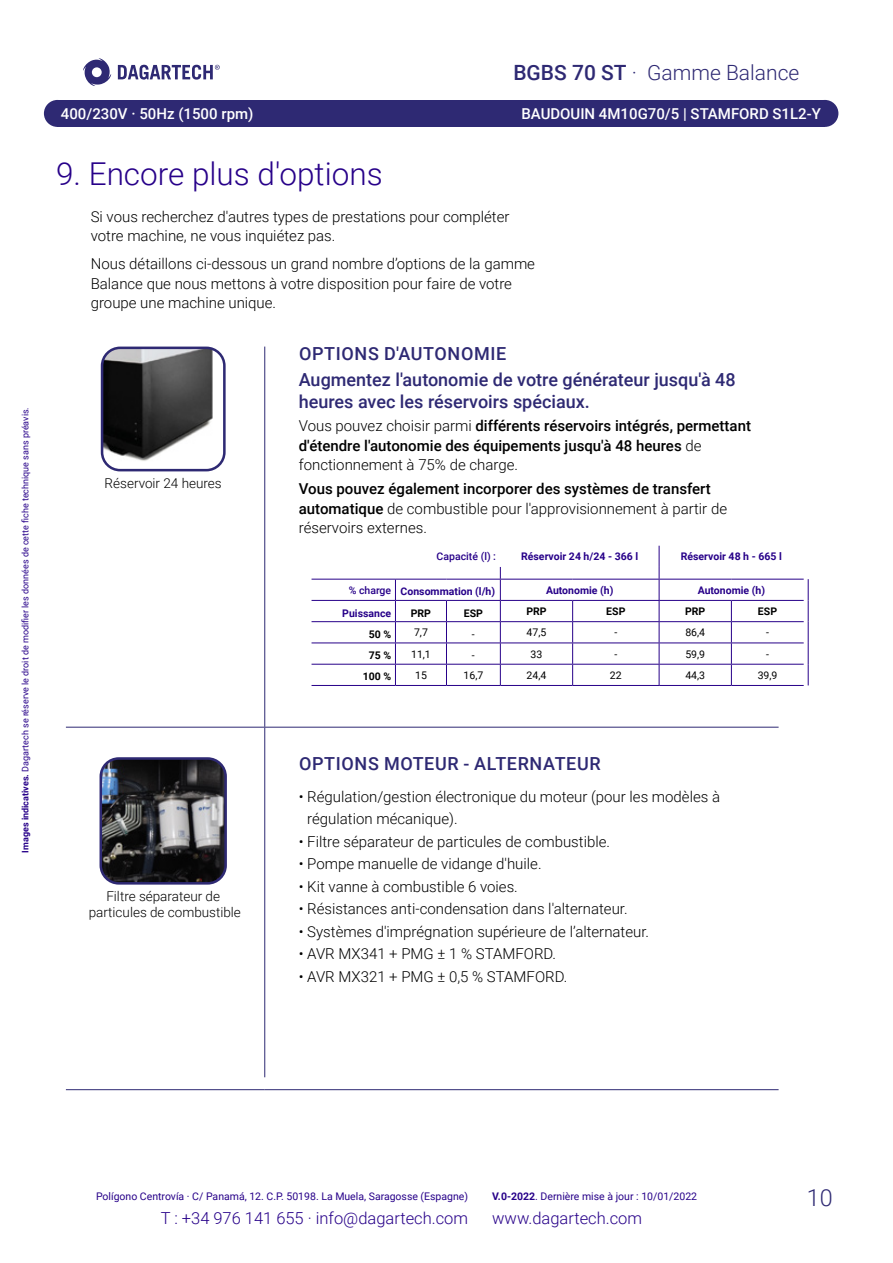
<style>
.page{position:relative;width:893px;height:1263px;background:#fff}
.page>*{position:absolute;margin:0;border:0;box-sizing:border-box;transform-origin:0 0}
.t1{font:300 31.5px "Roboto";color:#270089}
.t2{font:300 23.4px "Roboto";color:#2e2973}
.t3{font:300 21px "Roboto";color:#2e2973}
.t4{font:500 21px "Roboto";color:#2e2973}
.t5{font:500 18px/25.8px "Roboto";color:#2e2973}
.t6{font:500 18px "Roboto";letter-spacing:.035em;color:#2e2973}
.t7{font:300 16.5px "Roboto";color:#270089}
.t8{font:300 15px/19.5px "Roboto";color:#000}
.t9{font:500 15px/19.5px "Roboto";color:#000}
.t10{font:500 15px "Roboto";color:#fff}
.t11{font:300 13.5px/16.2px "Roboto";color:#000;text-align:center}
.t12{font:10.5px "Roboto";color:#270089}
.t13{font:700 10.5px "Roboto";color:#270089}
.t14{font:10.5px "Roboto";color:#000}
.t15{font:700 10.5px "Roboto";color:#000}
.t16{font:500 10.5px "Roboto";color:#270089}
.t17{font:9px "Roboto";color:#270089}
.s1{font-weight:700}
.s2{font-weight:300}
.s3{font-weight:500}
</style>
<div class="page">
<div style="left:57px;top:100px;width:768px;height:27px;background:#2e2973"></div>
<div style="left:44px;top:100px;width:27px;height:27px;background:#2e2973;border-radius:50%"></div>
<div style="left:811px;top:100px;width:27px;height:27px;background:#2e2973;border-radius:50%"></div>
<svg style="left:83px;top:58px;width:28px;height:28px"></svg>
<svg style="left:118px;top:65px;width:102px;height:15px"></svg>
<hr style="left:264px;top:347px;width:1px;height:380px;background:#2e2973">
<hr style="left:66px;top:1089px;width:199px;height:1px;background:#2e2973">
<hr style="left:265px;top:1089px;width:514px;height:1px;background:#2e2973">
<hr style="left:264px;top:727px;width:1px;height:350px;background:#2e2973">
<hr style="left:66px;top:727px;width:199px;height:1px;background:#2e2973">
<hr style="left:265px;top:727px;width:514px;height:1px;background:#2e2973">
<img style="left:102px;top:349px;width:120px;height:121px">
<div style="left:101px;top:347px;width:125px;height:124px;border:3px solid #2e2973;border-radius:18px"></div>
<hr style="left:312px;top:579px;width:83px;height:1px;background:#270089">
<hr style="left:395px;top:579px;width:51px;height:1px;background:#270089">
<hr style="left:446px;top:579px;width:54px;height:1px;background:#270089">
<hr style="left:500px;top:579px;width:73px;height:1px;background:#270089">
<hr style="left:573px;top:579px;width:86px;height:1px;background:#270089">
<hr style="left:659px;top:579px;width:72px;height:1px;background:#270089">
<hr style="left:731px;top:579px;width:73px;height:1px;background:#270089">
<hr style="left:312px;top:600px;width:83px;height:1px;background:#270089">
<hr style="left:395px;top:600px;width:51px;height:1px;background:#270089">
<hr style="left:446px;top:600px;width:54px;height:1px;background:#270089">
<hr style="left:500px;top:600px;width:73px;height:1px;background:#270089">
<hr style="left:573px;top:600px;width:86px;height:1px;background:#270089">
<hr style="left:659px;top:600px;width:72px;height:1px;background:#270089">
<hr style="left:731px;top:600px;width:73px;height:1px;background:#270089">
<hr style="left:312px;top:621px;width:83px;height:1px;background:#270089">
<hr style="left:395px;top:621px;width:51px;height:1px;background:#270089">
<hr style="left:446px;top:621px;width:54px;height:1px;background:#270089">
<hr style="left:500px;top:621px;width:73px;height:1px;background:#270089">
<hr style="left:573px;top:621px;width:86px;height:1px;background:#270089">
<hr style="left:659px;top:621px;width:72px;height:1px;background:#270089">
<hr style="left:731px;top:621px;width:73px;height:1px;background:#270089">
<hr style="left:312px;top:642px;width:83px;height:1px;background:#270089">
<hr style="left:395px;top:642px;width:51px;height:1px;background:#270089">
<hr style="left:446px;top:642px;width:54px;height:1px;background:#270089">
<hr style="left:500px;top:642px;width:73px;height:1px;background:#270089">
<hr style="left:573px;top:642px;width:86px;height:1px;background:#270089">
<hr style="left:659px;top:642px;width:72px;height:1px;background:#270089">
<hr style="left:731px;top:642px;width:73px;height:1px;background:#270089">
<hr style="left:312px;top:664px;width:83px;height:1px;background:#270089">
<hr style="left:395px;top:664px;width:51px;height:1px;background:#270089">
<svg style="left:395px;top:579px;width:1px;height:106px"></svg>
<hr style="left:446px;top:664px;width:54px;height:1px;background:#270089">
<svg style="left:446px;top:601px;width:1px;height:84px"></svg>
<hr style="left:500px;top:664px;width:73px;height:1px;background:#270089">
<hr style="left:573px;top:664px;width:86px;height:1px;background:#270089">
<svg style="left:572px;top:601px;width:1px;height:84px"></svg>
<hr style="left:659px;top:664px;width:72px;height:1px;background:#270089">
<hr style="left:731px;top:664px;width:73px;height:1px;background:#270089">
<svg style="left:731px;top:601px;width:1px;height:84px"></svg>
<svg style="left:808px;top:579px;width:1px;height:106px"></svg>
<hr style="left:312px;top:685px;width:83px;height:1px;background:#270089">
<hr style="left:395px;top:685px;width:51px;height:1px;background:#270089">
<hr style="left:446px;top:685px;width:54px;height:1px;background:#270089">
<hr style="left:500px;top:685px;width:73px;height:1px;background:#270089">
<hr style="left:573px;top:685px;width:86px;height:1px;background:#270089">
<hr style="left:659px;top:685px;width:72px;height:1px;background:#270089">
<hr style="left:731px;top:685px;width:73px;height:1px;background:#270089">
<svg style="left:500px;top:567px;width:1px;height:118px"></svg>
<svg style="left:659px;top:546px;width:1px;height:139px"></svg>
<img style="left:101px;top:761px;width:122px;height:120px">
<div style="left:100px;top:757px;width:127px;height:128px;border:3px solid #2e2973;border-radius:18px"></div>
<p class="t17" style="left:19px;top:852px;width:447px;rotate:-90deg"><span class="s1">Images indicatives.</span> Dagartech se réserve le droit de modifier les données de cette fiche technique sans préavis.</p>
<h3 class="t4" style="left:513px;top:58px;width:125px">BGBS 70 ST <span class="s2">·</span></h3>
<h3 class="t3" style="left:647px;top:57px;width:154px">Gamme Balance</h3>
<p class="t10" style="left:61px;top:103px;width:194px">400/230V · 50Hz (1500 rpm)</p>
<p class="t10" style="left:521px;top:104px;width:301px">BAUDOUIN 4M10G70/5 | STAMFORD S1L2-Y</p>
<h1 class="t1" style="left:56px;top:152px;width:328px">9. Encore plus d'options</h1>
<p class="t8" style="left:91px;top:206px;width:420px">Si vous recherchez d'autres types de prestations pour compléter votre machine, ne vous inquiétez pas.</p>
<p class="t8" style="left:91px;top:254px;width:446px">Nous détaillons ci-dessous un grand nombre d’options de la gamme<br>Balance que nous mettons à votre disposition pour faire de votre groupe une machine unique.</p>
<p class="t11" style="left:105px;top:474px;width:119px">Réservoir 24 heures</p>
<p class="t11" style="left:89px;top:887px;width:154px">Filtre séparateur de particules de combustible</p>
<p class="t5" style="left:299px;top:340px;width:438px">OPTIONS D'AUTONOMIE<br>Augmentez l'autonomie de votre générateur jusqu'à 48</p>
<p class="t5" style="left:299px;top:388px;width:293px">heures avec les réservoirs spéciaux.</p>
<p class="t9" style="left:299px;top:416px;width:454px"><span class="s2">Vous pouvez choisir parmi</span> différents réservoirs intégrés, permettant d'étendre l'autonomie des équipements jusqu'à 48 heures <span class="s2">de fonctionnement à 75% de charge.</span></p>
<p class="t8" style="left:299px;top:478px;width:430px"><span class="s3">Vous pouvez également incorporer des systèmes de transfert automatique</span> de combustible pour l'approvisionnement à partir de réservoirs externes.</p>
<p class="t16" style="left:437px;top:549px;width:61px">Capacité (l) :</p>
<p class="t13" style="left:521px;top:549px;width:119px">Réservoir 24 h/24 - 366 l</p>
<p class="t13" style="left:681px;top:549px;width:103px">Réservoir 48 h - 665 l</p>
<p class="t13" style="left:349px;top:584px;width:148px"><span class="s3">% charge</span> Consommation (l/h)</p>
<p class="t13" style="left:546px;top:583px;width:69px">Autonomie (h)</p>
<p class="t13" style="left:698px;top:583px;width:69px">Autonomie (h)</p>
<p class="t13" style="left:342px;top:605px;width:50px">Puissance</p>
<p class="t15" style="left:411px;top:605px;width:22px">PRP</p>
<p class="t15" style="left:464px;top:605px;width:21px">ESP</p>
<p class="t15" style="left:526px;top:604px;width:22px">PRP</p>
<p class="t15" style="left:606px;top:604px;width:21px">ESP</p>
<p class="t15" style="left:685px;top:604px;width:22px">PRP</p>
<p class="t15" style="left:758px;top:604px;width:21px">ESP</p>
<p class="t15" style="left:369px;top:627px;width:24px">50 %</p>
<p class="t14" style="left:414px;top:625px;width:15px">7,7</p>
<p class="t14" style="left:472px;top:627px;width:4px">-</p>
<p class="t14" style="left:527px;top:625px;width:21px">47,5</p>
<p class="t14" style="left:614px;top:625px;width:4px">-</p>
<p class="t14" style="left:685px;top:625px;width:21px">86,4</p>
<p class="t14" style="left:766px;top:625px;width:4px">-</p>
<p class="t15" style="left:369px;top:648px;width:24px">75 %</p>
<p class="t14" style="left:411px;top:646px;width:21px">11,1</p>
<p class="t14" style="left:472px;top:648px;width:4px">-</p>
<p class="t14" style="left:531px;top:646px;width:13px">33</p>
<p class="t14" style="left:614px;top:646px;width:4px">-</p>
<p class="t14" style="left:685px;top:646px;width:21px">59,9</p>
<p class="t14" style="left:766px;top:646px;width:4px">-</p>
<p class="t15" style="left:363px;top:669px;width:30px">100 %</p>
<p class="t14" style="left:415px;top:668px;width:13px">15</p>
<p class="t14" style="left:464px;top:668px;width:21px">16,7</p>
<p class="t14" style="left:527px;top:668px;width:21px">24,4</p>
<p class="t14" style="left:610px;top:668px;width:13px">22</p>
<p class="t14" style="left:685px;top:668px;width:21px">44,3</p>
<p class="t14" style="left:758px;top:668px;width:21px">39,9</p>
<p class="t6" style="left:299px;top:751px;width:303px">OPTIONS MOTEUR - ALTERNATEUR</p>
<p class="t8" style="left:307px;top:785px;width:414px;line-height:22.5px;text-indent:-9px">• Régulation/gestion électronique du moteur (pour les modèles à régulation mécanique).</p>
<p class="t8" style="left:299px;top:831px;width:313px">• Filtre séparateur de particules de combustible.</p>
<p class="t8" style="left:299px;top:854px;width:244px">• Pompe manuelle de vidange d'huile.</p>
<p class="t8" style="left:299px;top:876px;width:221px">• Kit vanne à combustible 6 voies.</p>
<p class="t8" style="left:299px;top:899px;width:330px">• Résistances anti-condensation dans l'alternateur.</p>
<p class="t8" style="left:299px;top:921px;width:352px">• Systèmes d'imprégnation supérieure de l’alternateur.</p>
<p class="t8" style="left:299px;top:944px;width:259px">• AVR MX341 + PMG ± 1 % STAMFORD.</p>
<p class="t8" style="left:299px;top:966px;width:270px">• AVR MX321 + PMG ± 0,5 % STAMFORD.</p>
<p class="t12" style="left:96px;top:1189px;width:374px">Polígono Centrovía · C/ Panamá, 12. C.P. 50198. La Muela, Saragosse (Espagne)</p>
<p class="t7" style="left:161px;top:1206px;width:309px">T : +34 976 141 655 · info@dagartech.com</p>
<p class="t7" style="left:492px;top:1206px;width:151px">www.dagartech.com</p>
<p class="t12" style="left:492px;top:1189px;width:206px"><span class="s1">V.0-2022</span>. Dernière mise à jour : 10/01/2022</p>
<h2 class="t2" style="left:807px;top:1182px;width:27px">10</h2>
</div>
